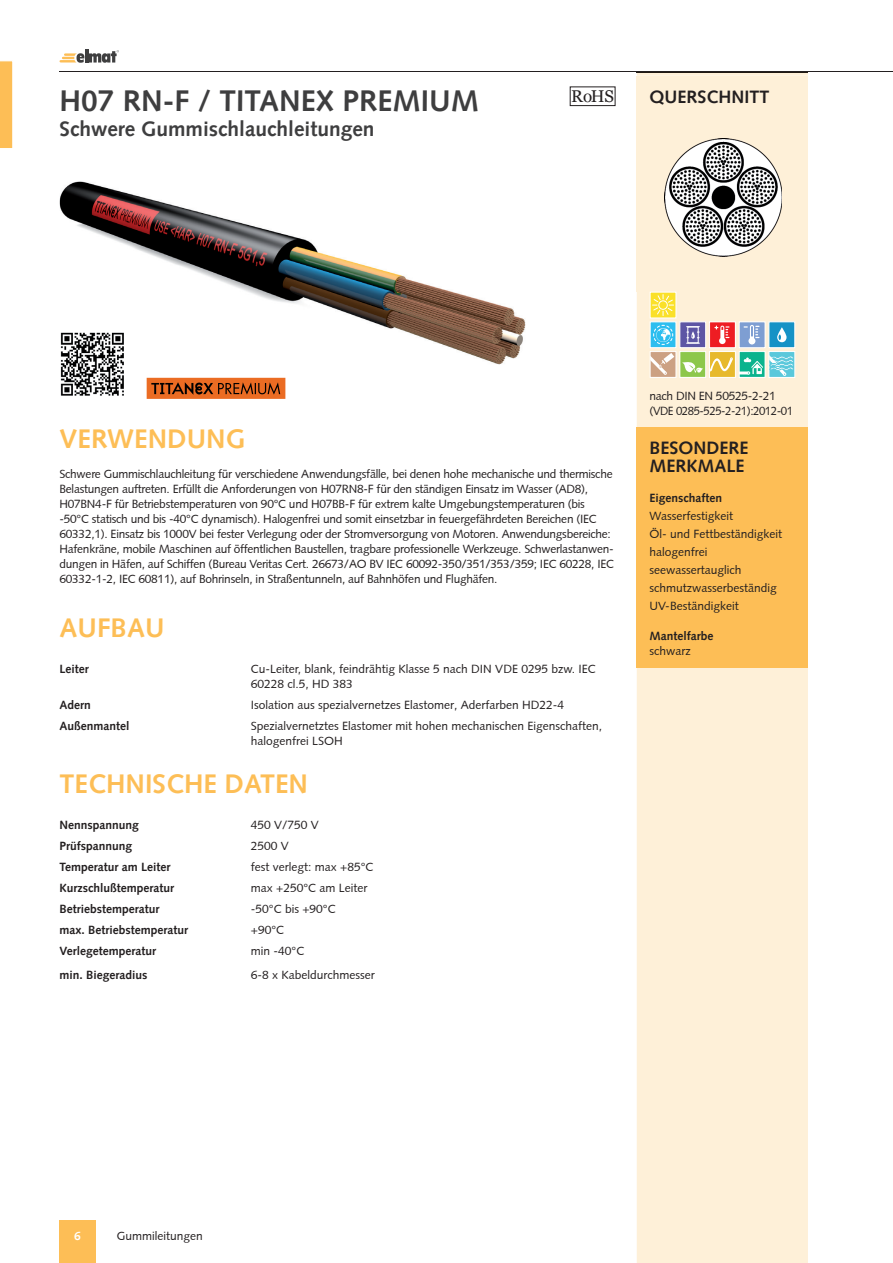
<style>
.page{position:relative;width:893px;height:1263px;background:#fff}
.page>*{position:absolute;margin:0;border:0;box-sizing:border-box;transform-origin:0 0}
.t1{font:700 30px "Syntax";color:#3e3e3f}
.t2{font:700 27px "Syntax";color:#fdbe56}
.t3{font:700 21px "Syntax";color:#3e3e3f}
.t4{font:700 18px/18px "Syntax";color:#231f20}
.t5{font:16.95px "Georgia";color:#231f20}
.t6{font:12px/15px "Syntax";letter-spacing:-.02em;color:#231f20}
.t7{font:12px/18px "Syntax";color:#231f20}
.t8{font:700 12px "Syntax";color:#231f20}
.t9{font:12px/15px "Syntax";letter-spacing:-.04em;color:#231f20}
.t10{font:700 12px "Syntax";color:#fff}
</style>
<div class="page">
<hr style="left:60px;top:72px;width:833px;height:1px;background:#231f20">
<div style="left:637px;top:72px;width:171px;height:1191px;background:#fef0d8"></div>
<div style="left:60px;top:1220px;width:36px;height:43px;background:#fdbe56"></div>
<hr style="left:85px;top:49px;width:3px;height:14px;background:#3e3e3f">
<svg style="left:60px;top:50px;width:59px;height:13px"></svg>
<img style="left:60px;top:181px;width:466px;height:215px">
<div style="left:637px;top:76px;width:171px;height:216px;background:#fef0d8"></div>
<div style="left:769px;top:351px;width:26px;height:26px;background:#5ac8db"></div>
<div style="left:769px;top:351px;width:26px;height:27px;border:1px solid #fff"></div>
<svg style="left:769px;top:354px;width:25px;height:22px"></svg>
<div style="left:768px;top:321px;width:27px;height:27px;background:#1592c6;border:1px solid #fff"></div>
<svg style="left:777px;top:327px;width:10px;height:16px"></svg>
<div style="left:709px;top:351px;width:27px;height:27px;background:#e7b92c;border:1px solid #fff"></div>
<svg style="left:709px;top:357px;width:24px;height:15px"></svg>
<div style="left:709px;top:322px;width:26px;height:26px;background:#ee1d23"></div>
<div style="left:709px;top:321px;width:27px;height:27px;border:1px solid #fff"></div>
<svg style="left:714px;top:326px;width:15px;height:18px"></svg>
<div style="left:739px;top:352px;width:26px;height:25px;background:#0ab38d"></div>
<div style="left:739px;top:351px;width:26px;height:27px;border:1px solid #fff"></div>
<svg style="left:739px;top:357px;width:24px;height:17px"></svg>
<div style="left:739px;top:322px;width:26px;height:26px;background:#7e9ed2"></div>
<div style="left:739px;top:321px;width:26px;height:27px;border:1px solid #fff"></div>
<svg style="left:744px;top:325px;width:15px;height:19px"></svg>
<div style="left:680px;top:352px;width:26px;height:25px;background:#8dc74b"></div>
<div style="left:679px;top:351px;width:27px;height:27px;border:1px solid #fff"></div>
<svg style="left:682px;top:362px;width:21px;height:11px"></svg>
<div style="left:679px;top:321px;width:27px;height:27px;background:#5d55a4;border:1px solid #fff"></div>
<svg style="left:687px;top:326px;width:12px;height:18px"></svg>
<div style="left:650px;top:352px;width:26px;height:25px;background:#cca183"></div>
<div style="left:650px;top:351px;width:26px;height:27px;border:1px solid #fff"></div>
<svg style="left:650px;top:353px;width:24px;height:22px"></svg>
<div style="left:650px;top:321px;width:26px;height:27px;background:#2dbeef;border:1px solid #fff"></div>
<svg style="left:653px;top:325px;width:20px;height:20px"></svg>
<svg style="left:649px;top:291px;width:28px;height:28px"></svg>
<img style="left:664px;top:139px;width:118px;height:117px">
<div style="left:637px;top:427px;width:171px;height:241px;background:#fdbe56"></div>
<img style="left:60px;top:332px;width:65px;height:64px">
<div style="left:570px;top:86px;width:45px;height:20px;border:1px solid #231f20"></div>
<svg style="left:147px;top:378px;width:138px;height:21px;background:#bf581d"></svg>
<svg style="left:0;top:61px;width:13px;height:87px"></svg>
<h1 class="t1" style="left:60px;top:83px;width:421px">H07 RN-F / TITANEX PREMIUM</h1>
<h3 class="t3" style="left:60px;top:117px;width:317px">Schwere Gummischlauchleitungen</h3>
<h3 class="t5" style="left:571px;top:87px;width:45px">RoHS</h3>
<h3 class="t4" style="left:649px;top:88px;width:121px">QUERSCHNITT</h3>
<h2 class="t2" style="left:60px;top:423px;width:187px">VERWENDUNG</h2>
<p class="t6" style="left:60px;top:466px;width:556px">Schwere Gummischlauchleitung für verschiedene Anwendungsfälle, bei denen hohe mechanische und thermische Belastungen auftreten. Erfüllt die Anforderungen von H07RN8-F für den ständigen Einsatz im Wasser (AD8), H07BN4-F für Betriebstemperaturen von 90°C und H07BB-F für extrem kalte Umgebungstemperaturen (bis -50°C statisch und bis -40°C dynamisch). Halogenfrei und somit einsetzbar in feuergefährdeten Bereichen (IEC 60332,1). Einsatz bis 1000V bei fester Verlegung oder der Stromversorgung von Motoren. Anwendungsbereiche:<br>Hafenkräne, mobile Maschinen auf öffentlichen Baustellen, tragbare professionelle Werkzeuge. Schwerlastanwen&shy;dungen in Häfen, auf Schiffen (Bureau Veritas Cert. 26673/AO BV IEC 60092-350/351/353/359; IEC 60228, IEC 60332-1-2, IEC 60811), auf Bohrinseln, in Straßentunneln, auf Bahnhöfen und Flughäfen.</p>
<h2 class="t2" style="left:60px;top:612px;width:107px">AUFBAU</h2>
<p class="t8" style="left:60px;top:662px;width:31px">Leiter</p>
<p class="t7" style="left:251px;top:661px;width:346px;line-height:15px">Cu-Leiter, blank, feindrähtig Klasse 5 nach DIN VDE 0295 bzw. IEC<br>60228 cl.5, HD 383</p>
<p class="t8" style="left:60px;top:698px;width:33px">Adern</p>
<p class="t7" style="left:251px;top:696px;width:315px">Isolation aus spezialvernetzes Elastomer, Aderfarben HD22-4</p>
<p class="t8" style="left:60px;top:719px;width:72px">Außenmantel</p>
<p class="t7" style="left:251px;top:718px;width:353px;line-height:15px">Spezialvernetztes Elastomer mit hohen mechanischen Eigenschaften, halogenfrei LSOH</p>
<h2 class="t2" style="left:60px;top:768px;width:250px">TECHNISCHE DATEN</h2>
<p class="t8" style="left:60px;top:818px;width:81px">Nennspannung</p>
<p class="t6" style="left:251px;top:817px;width:70px">450 V/750 V</p>
<p class="t8" style="left:60px;top:839px;width:74px">Prüfspannung</p>
<p class="t6" style="left:251px;top:838px;width:40px">2500 V</p>
<p class="t8" style="left:60px;top:860px;width:112px">Temperatur am Leiter</p>
<p class="t7" style="left:251px;top:858px;width:124px">fest verlegt: max +85°C</p>
<p class="t8" style="left:60px;top:881px;width:116px">Kurzschlußtemperatur</p>
<p class="t7" style="left:251px;top:879px;width:118px">max +250°C am Leiter</p>
<p class="t8" style="left:60px;top:902px;width:101px">Betriebstemperatur</p>
<p class="t6" style="left:251px;top:901px;width:86px">-50°C bis +90°C</p>
<p class="t8" style="left:60px;top:923px;width:130px">max. Betriebstemperatur</p>
<p class="t6" style="left:251px;top:922px;width:35px">+90°C</p>
<p class="t8" style="left:60px;top:944px;width:98px">Verlegetemperatur</p>
<p class="t6" style="left:251px;top:943px;width:55px">min -40°C</p>
<p class="t8" style="left:60px;top:968px;width:90px">min. Biegeradius</p>
<p class="t7" style="left:251px;top:966px;width:125px">6-8 x Kabeldurchmesser</p>
<p class="t9" style="left:649px;top:388px;width:145px">nach DIN EN 50525-2-21 (VDE 0285-525-2-21):2012-01</p>
<h3 class="t4" style="left:649px;top:439px;width:100px">BESONDERE<br>MERKMALE</h3>
<p class="t8" style="left:649px;top:491px;width:74px">Eigenschaften</p>
<p class="t7" style="left:649px;top:507px;width:134px">Wasserfestigkeit<br>Öl- und Fettbeständigkeit halogenfrei seewassertauglich schmutzwasserbeständig<br>UV-Beständigkeit</p>
<p class="t8" style="left:649px;top:629px;width:65px">Mantelfarbe</p>
<p class="t7" style="left:649px;top:642px;width:43px">schwarz</p>
<p class="t10" style="left:74px;top:1229px;width:8px">6</p>
<p class="t7" style="left:117px;top:1227px;width:88px">Gummileitungen</p>
</div>
